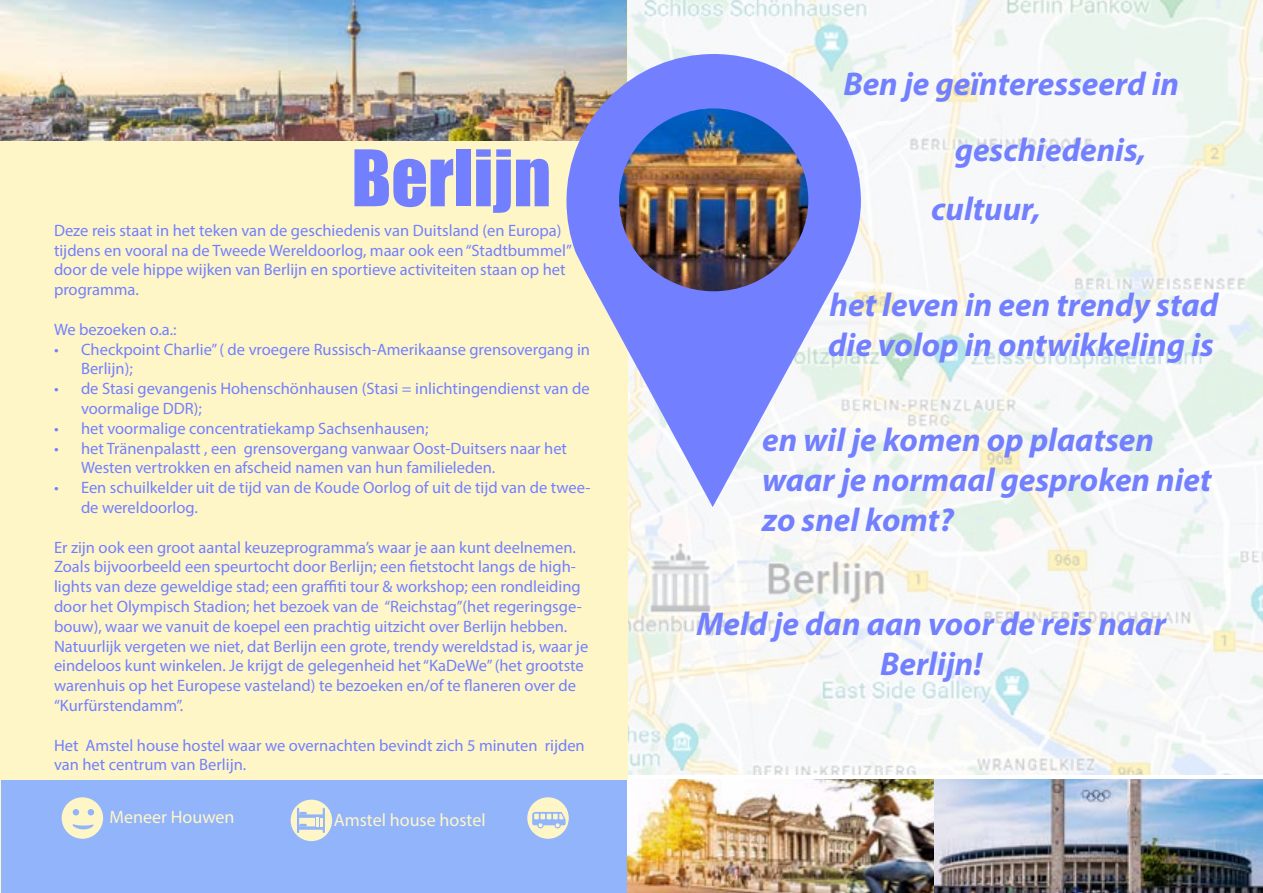
<style>
.page{position:relative;width:1263px;height:893px;background:#fff}
.page>*{position:absolute;margin:0;border:0;box-sizing:border-box;transform-origin:0 0}
.t1{font:72px "Impact";color:#7280ff}
.t2{font:italic 700 33px/39.6px "Myriad Pro";color:#7280ff}
.t3{font:18px "Myriad Pro";color:#fff6c8}
.t4{font:16.5px/19.8px "Myriad Pro";color:#7280ff}
</style>
<div class="page">
<img style="left:627px;top:0;width:636px;height:774px">
<div style="left:0;top:0;width:627px;height:893px;background:#fff6c8"></div>
<div style="left:1px;top:780px;width:625px;height:112px;background:#92b4fa"></div>
<svg style="left:291px;top:800px;width:41px;height:41px"></svg>
<svg style="left:527px;top:797px;width:42px;height:42px"></svg>
<img style="left:1px;top:0;width:626px;height:140px">
<svg style="left:566px;top:54px;width:295px;height:453px"></svg>
<img style="left:619px;top:108px;width:189px;height:183px">
<img style="left:627px;top:780px;width:636px;height:113px">
<svg style="left:62px;top:797px;width:41px;height:42px"></svg>
<h1 class="t1" style="left:351px;top:122px;width:201px">Berlijn</h1>
<p class="t4" style="left:54px;top:220px;width:519px">Deze reis staat in het teken van de geschiedenis van Duitsland (en Europa) tijdens en vooral na de Tweede Wereldoorlog, maar ook een “Stadtbummel” door de vele hippe wijken van Berlijn en sportieve activiteiten staan op het programma.</p>
<p class="t4" style="left:54px;top:319px;width:124px">We bezoeken o.a.:</p>
<p class="t4" style="left:81px;top:339px;width:511px;text-indent:-27px">• Checkpoint Charlie” ( de vroegere Russisch-Amerikaanse grensovergang in<br>Berlijn);</p>
<p class="t4" style="left:81px;top:379px;width:510px;text-indent:-27px">• de Stasi gevangenis Hohenschönhausen (Stasi = inlichtingendienst van de voormalige DDR);</p>
<p class="t4" style="left:54px;top:418px;width:376px">• het voormalige concentratiekamp Sachsenhausen;</p>
<p class="t4" style="left:81px;top:438px;width:488px;text-indent:-27px">• het Tränenpalastt , een grensovergang vanwaar Oost-Duitsers naar het<br>Westen vertrokken en afscheid namen van hun familieleden.</p>
<p class="t4" style="left:81px;top:478px;width:511px;text-indent:-27px">• Een schuilkelder uit de tijd van de Koude Oorlog of uit de tijd van de twee&shy;de wereldoorlog.</p>
<p class="t4" style="left:54px;top:537px;width:536px">Er zijn ook een groot aantal keuzeprogramma’s waar je aan kunt deelnemen.<br>Zoals bijvoorbeeld een speurtocht door Berlijn; een fietstocht langs de high&shy;lights van deze geweldige stad; een graffiti tour &amp; workshop; een rondleiding door het Olympisch Stadion; het bezoek van de “Reichstag”(het regeringsge&shy;bouw), waar we vanuit de koepel een prachtig uitzicht over Berlijn hebben.<br>Natuurlijk vergeten we niet, dat Berlijn een grote, trendy wereldstad is, waar je eindeloos kunt winkelen. Je krijgt de gelegenheid het “KaDeWe” (het grootste warenhuis op het Europese vasteland) te bezoeken en/of te flaneren over de “Kurfürstendamm”.</p>
<p class="t4" style="left:54px;top:735px;width:532px">Het Amstel house hostel waar we overnachten bevindt zich 5 minuten rijden van het centrum van Berlijn.</p>
<p class="t3" style="left:109px;top:806px;width:126px">Meneer Houwen</p>
<p class="t3" style="left:334px;top:808px;width:153px">Amstel house hostel</p>
<h2 class="t2" style="left:955px;top:50px;width:226px;line-height:66px;text-indent:-111px">Ben je geïnteresseerd in geschiedenis,</h2>
<h2 class="t2" style="left:931px;top:188px;width:111px">cultuur,</h2>
<h2 class="t2" style="left:828px;top:284px;width:391px">het leven in een trendy stad die volop in ontwikkeling is</h2>
<h2 class="t2" style="left:762px;top:419px;width:451px">en wil je komen op plaatsen waar je normaal gesproken niet zo snel komt?</h2>
<h2 class="t2" style="left:696px;top:603px;width:471px;text-align:center">Meld je dan aan voor de reis naar<br>Berlijn!</h2>
</div>
